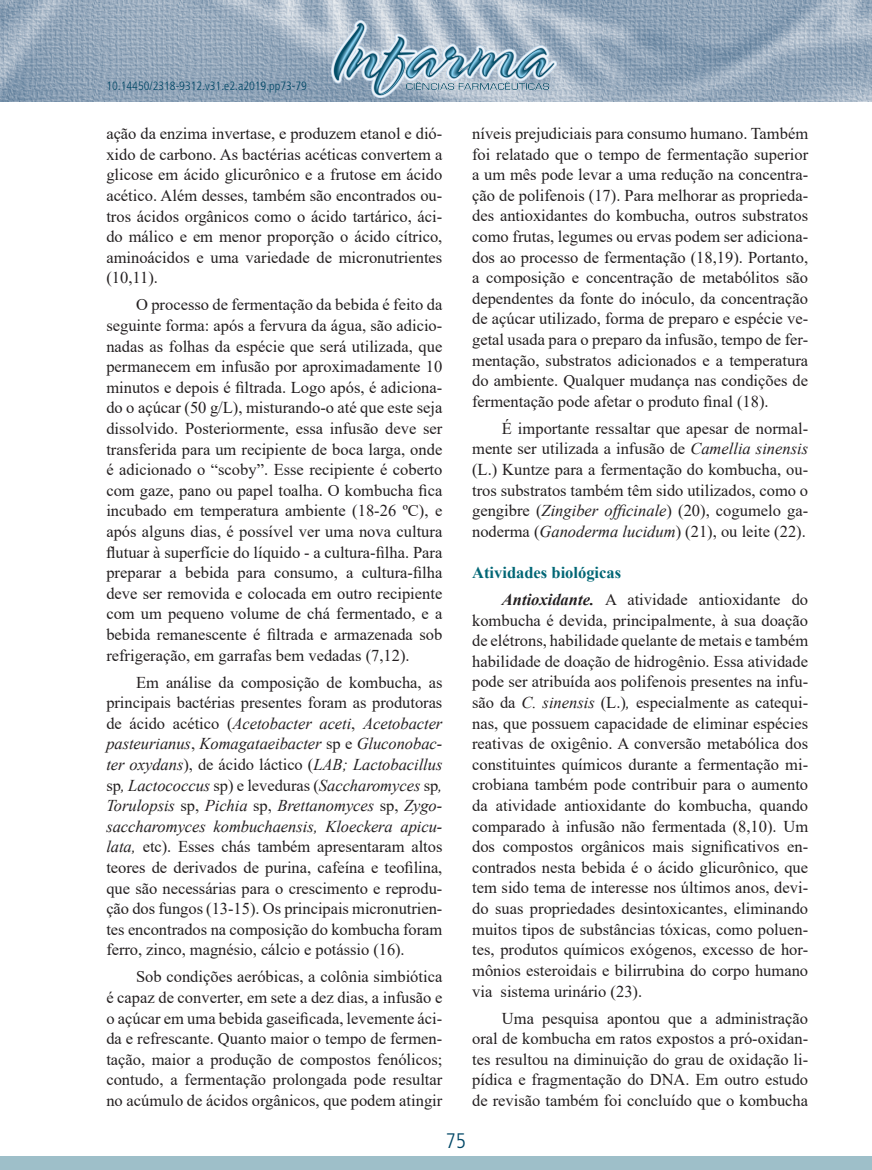
<style>
.page{position:relative;width:872px;height:1170px;background:#fff}
.page>*{position:absolute;margin:0;border:0;box-sizing:border-box;transform-origin:0 0}
.t1{font:300 condensed 21px "Frutiger";color:#004766}
.t2{font:16.5px/20.5px "Times New Roman";color:#231f20;text-align:justify}
.t3{font:300 condensed 12px "Frutiger";color:#004766}
.s1{font-style:italic}
.s2{font-weight:700;color:#006675}
.s3{font-weight:700;font-style:italic}
</style>
<div class="page">
<img style="left:0;top:0;width:872px;height:101px">
<div style="left:0;top:1155px;width:872px;height:14px;background:#9ebfc9"></div>
<img style="left:332px;top:20px;width:224px;height:77px">
<p class="t3" style="left:106px;top:79px;width:202px">10.14450/2318-9312.v31.e2.a2019.pp73-79</p>
<p class="t2" style="left:106px;top:123px;width:337px">ação da enzima invertase, e produzem etanol e dió&shy;xido de carbono. As bactérias acéticas convertem a glicose em ácido glicurônico e a frutose em ácido acético. Além desses, também são encontrados ou&shy;tros ácidos orgânicos como o ácido tartárico, áci&shy;do málico e em menor proporção o ácido cítrico, aminoácidos e uma variedade de micronutrientes (10,11).</p>
<p class="t2" style="left:106px;top:294px;width:337px;text-indent:30px">O processo de fermentação da bebida é feito da seguinte forma: após a fervura da água, são adicio&shy;nadas as folhas da espécie que será utilizada, que permanecem em infusão por aproximadamente 10 minutos e depois é filtrada. Logo após, é adiciona&shy;do o açúcar (50 g/L), misturando-o até que este seja dissolvido. Posteriormente, essa infusão deve ser transferida para um recipiente de boca larga, onde é adicionado o “scoby”. Esse recipiente é coberto com gaze, pano ou papel toalha. O kombucha fica incubado em temperatura ambiente (18-26 ºC), e após alguns dias, é possível ver uma nova cultura flutuar à superfície do líquido - a cultura-filha. Para preparar a bebida para consumo, a cultura-filha deve ser removida e colocada em outro recipiente com um pequeno volume de chá fermentado, e a bebida remanescente é filtrada e armazenada sob refrigeração, em garrafas bem vedadas (7,12).</p>
<p class="t2" style="left:106px;top:671px;width:337px;text-indent:30px">Em análise da composição de kombucha, as principais bactérias presentes foram as produtoras de ácido acético (<span class="s1">Acetobacter aceti</span>, <span class="s1">Acetobacter pasteurianus</span>, <span class="s1">Komagataeibacter</span> sp e <span class="s1">Gluconobac&shy;ter oxydans</span>), de ácido láctico (<span class="s1">LAB; Lactobacillus </span>sp<span class="s1">, Lactococcus</span> sp) e leveduras (<span class="s1">Saccharomyces</span> sp<span class="s1">, Torulopsis</span> sp, <span class="s1">Pichia</span> sp, <span class="s1">Brettanomyces</span> sp, <span class="s1">Zygo&shy;saccharomyces kombuchaensis, Kloeckera apicu&shy;lata,</span> etc). Esses chás também apresentaram altos teores de derivados de purina, cafeína e teofilina, que são necessárias para o crescimento e reprodu&shy;ção dos fungos (13-15). Os principais micronutrien&shy;tes encontrados na composição do kombucha foram ferro, zinco, magnésio, cálcio e potássio (16).</p>
<p class="t2" style="left:106px;top:966px;width:337px;text-indent:30px">Sob condições aeróbicas, a colônia simbiótica é capaz de converter, em sete a dez dias, a infusão e o açúcar em uma bebida gaseificada, levemente áci&shy;da e refrescante. Quanto maior o tempo de fermen&shy;tação, maior a produção de compostos fenólicos; contudo, a fermentação prolongada pode resultar no acúmulo de ácidos orgânicos, que podem atingir</p>
<p class="t2" style="left:472px;top:123px;width:337px">níveis prejudiciais para consumo humano. Também foi relatado que o tempo de fermentação superior a um mês pode levar a uma redução na concentra&shy;ção de polifenois (17). Para melhorar as proprieda&shy;des antioxidantes do kombucha, outros substratos como frutas, legumes ou ervas podem ser adiciona&shy;dos ao processo de fermentação (18,19). Portanto, a composição e concentração de metabólitos são dependentes da fonte do inóculo, da concentração de açúcar utilizado, forma de preparo e espécie ve&shy;getal usada para o preparo da infusão, tempo de fer&shy;mentação, substratos adicionados e a temperatura do ambiente. Qualquer mudança nas condições de fermentação pode afetar o produto final (18).</p>
<p class="t2" style="left:472px;top:417px;width:337px;text-indent:30px">É importante ressaltar que apesar de normal&shy;mente ser utilizada a infusão de <span class="s1">Camellia sinensis </span>(L.) Kuntze para a fermentação do kombucha, ou&shy;tros substratos também têm sido utilizados, como o gengibre (<span class="s1">Zingiber officinale</span>) (20), cogumelo ga&shy;noderma (<span class="s1">Ganoderma lucidum</span>) (21), ou leite (22).</p>
<p class="t2" style="left:502px;top:558px;width:308px;line-height:27px;text-indent:-30px"><span class="s2">Atividades biológicas<br></span><span class="s3">Antioxidante.</span> A atividade antioxidante do</p>
<p class="t2" style="left:472px;top:609px;width:337px">kombucha é devida, principalmente, à sua doação de elétrons, habilidade quelante de metais e também habilidade de doação de hidrogênio. Essa atividade pode ser atribuída aos polifenois presentes na infu&shy;são da <span class="s1">C. sinensis</span> (L.)<span class="s1">,</span> especialmente as catequi&shy;nas, que possuem capacidade de eliminar espécies reativas de oxigênio. A conversão metabólica dos constituintes químicos durante a fermentação mi&shy;crobiana também pode contribuir para o aumento da atividade antioxidante do kombucha, quando comparado à infusão não fermentada (8,10). Um dos compostos orgânicos mais significativos en&shy;contrados nesta bebida é o ácido glicurônico, que tem sido tema de interesse nos últimos anos, devi&shy;do suas propriedades desintoxicantes, eliminando muitos tipos de substâncias tóxicas, como poluen&shy;tes, produtos químicos exógenos, excesso de hor&shy;mônios esteroidais e bilirrubina do corpo humano via sistema urinário (23).</p>
<p class="t2" style="left:472px;top:1007px;width:337px;text-indent:30px">Uma pesquisa apontou que a administração oral de kombucha em ratos expostos a pró-oxidan&shy;tes resultou na diminuição do grau de oxidação li&shy;pídica e fragmentação do DNA. Em outro estudo de revisão também foi concluído que o kombucha</p>
<p class="t1" style="left:446px;top:1128px;width:22px">75</p>
</div>
